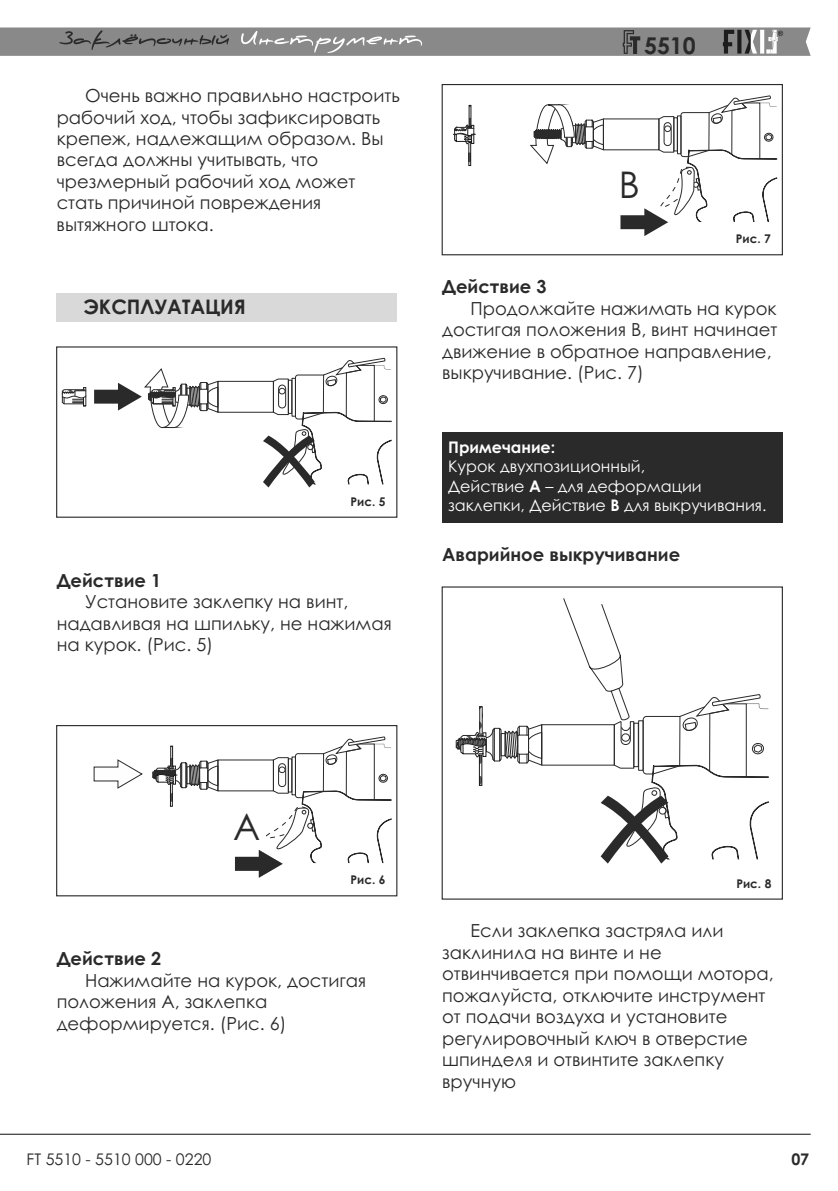
<style>
.page{position:relative;width:838px;height:1191px;background:#fff}
.page>*{position:absolute;margin:0;border:0;box-sizing:border-box;transform-origin:0 0}
.t1{font:36.6px "Century Gothic";color:#2a2a2a}
.t2{font:700 23.2px "Century Gothic";color:#2a2a2a}
.t3{font:700 20px "Century Gothic";color:#2a2a2a}
.t4{font:18px/21.4px "Century Gothic";color:#2a2a2a}
.t5{font:700 18px "Century Gothic";color:#2a2a2a}
.t6{font:16px/19.4px "Century Gothic";color:#fefefe}
.t7{font:16px "Century Gothic";color:#2a2a2a}
.t8{font:700 16px "Century Gothic";color:#fefefe}
.t9{font:700 16px "Century Gothic";color:#2a2a2a}
.t10{font:700 12px "Century Gothic";color:#2a2a2a}
.s1{font-weight:700}
</style>
<div class="page">
<div style="left:442px;top:432px;width:340px;height:90px;background:#2a2a2a"></div>
<hr style="left:0;top:1133px;width:811px;height:1px;background:#2a2a2a">
<div style="left:57px;top:293px;width:340px;height:28px;background:#d9d9d9"></div>
<div style="left:218px;top:381px;width:56px;height:31px;border:1px solid #2a2a2a"></div>
<svg style="left:62px;top:387px;width:24px;height:19px"></svg>
<svg style="left:263px;top:357px;width:129px;height:130px"></svg>
<svg style="left:94px;top:368px;width:124px;height:60px"></svg>
<div style="left:56px;top:346px;width:341px;height:171px;border:1px solid #2a2a2a"></div>
<div style="left:218px;top:759px;width:56px;height:31px;border:1px solid #2a2a2a"></div>
<div style="left:171px;top:745px;width:2px;height:22px;background:#bfbfbf;border:1px solid #1b1b1b"></div>
<svg style="left:152px;top:759px;width:66px;height:32px"></svg>
<div style="left:170px;top:782px;width:3px;height:24px;background:#bfbfbf;border:1px solid #1b1b1b"></div>
<svg style="left:235px;top:736px;width:157px;height:141px"></svg>
<svg style="left:94px;top:759px;width:49px;height:29px"></svg>
<div style="left:56px;top:724px;width:341px;height:172px;border:1px solid #2a2a2a"></div>
<div style="left:469px;top:105px;width:2px;height:22px;background:#bfbfbf;border:1px solid #1b1b1b"></div>
<div style="left:469px;top:142px;width:2px;height:24px;background:#bfbfbf;border:1px solid #1b1b1b"></div>
<svg style="left:453px;top:124px;width:23px;height:20px"></svg>
<svg style="left:620px;top:95px;width:157px;height:141px"></svg>
<svg style="left:530px;top:104px;width:74px;height:60px"></svg>
<div style="left:442px;top:84px;width:341px;height:171px;border:1px solid #2a2a2a"></div>
<div style="left:442px;top:586px;width:341px;height:313px;border:1px solid #2a2a2a"></div>
<div style="left:541px;top:724px;width:74px;height:41px;border:1px solid #2a2a2a"></div>
<hr style="left:480px;top:706px;width:2px;height:28px;background:#bfbfbf">
<svg style="left:456px;top:724px;width:86px;height:41px"></svg>
<div style="left:479px;top:754px;width:3px;height:31px;background:#bfbfbf;border:1px solid #1b1b1b"></div>
<svg style="left:563px;top:598px;width:206px;height:265px"></svg>
<svg style="left:0;top:27px;width:811px;height:29px;background:#8b8b8b"></svg>
<p class="t4" style="left:57px;top:86px;width:345px;text-indent:28px">Очень важно правильно настроить рабочий ход, чтобы зафиксировать крепеж, надлежащим образом. Вы всегда должны учитывать, что чрезмерный рабочий ход может стать причиной повреждения вытяжного штока.</p>
<p class="t3" style="left:83px;top:299px;width:164px">ЭКСПЛУАТАЦИЯ</p>
<p class="t10" style="left:350px;top:496px;width:37px">Рис. 5</p>
<p class="t5" style="left:57px;top:573px;width:106px">Действие 1</p>
<p class="t4" style="left:57px;top:592px;width:337px;text-indent:28px">Установите заклепку на винт, надавливая на шпильку, не нажимая на курок. (Рис. 5)</p>
<p class="t2" style="left:644px;top:36px;width:53px">5510</p>
<h1 class="t1" style="left:619px;top:170px;width:23px">B</h1>
<p class="t10" style="left:736px;top:234px;width:37px">Рис. 7</p>
<p class="t5" style="left:442px;top:280px;width:106px">Действие 3</p>
<p class="t4" style="left:442px;top:299px;width:337px;text-indent:28px">Продолжайте нажимать на курок достигая положения B, винт начинает движение в обратное направление, выкручивание. (Рис. 7)</p>
<p class="t8" style="left:448px;top:441px;width:109px">Примечание:</p>
<p class="t6" style="left:448px;top:458px;width:320px">Курок двухпозиционный,<br>Действие <span class="s1">A</span> – для деформации заклепки, Действие <span class="s1">B</span> для выкручивания.</p>
<p class="t5" style="left:442px;top:547px;width:240px">Аварийное выкручивание</p>
<h1 class="t1" style="left:233px;top:812px;width:29px">А</h1>
<p class="t10" style="left:350px;top:875px;width:37px">Рис. 6</p>
<p class="t5" style="left:57px;top:951px;width:106px">Действие 2</p>
<p class="t4" style="left:57px;top:970px;width:311px;text-indent:28px">Нажимайте на курок, достигая положения A, заклепка деформируется. (Рис. 6)</p>
<p class="t7" style="left:27px;top:1152px;width:186px">FT 5510 - 5510 000 - 0220</p>
<p class="t10" style="left:736px;top:878px;width:37px">Рис. 8</p>
<p class="t4" style="left:442px;top:921px;width:333px;text-indent:28px">Если заклепка застряла или заклинила на винте и не отвинчивается при помощи мотора, пожалуйста, отключите инструмент от подачи воздуха и установите регулировочный ключ в отверстие шпинделя и отвинтите заклепку вручную</p>
<p class="t9" style="left:791px;top:1152px;width:19px">07</p>
</div>
